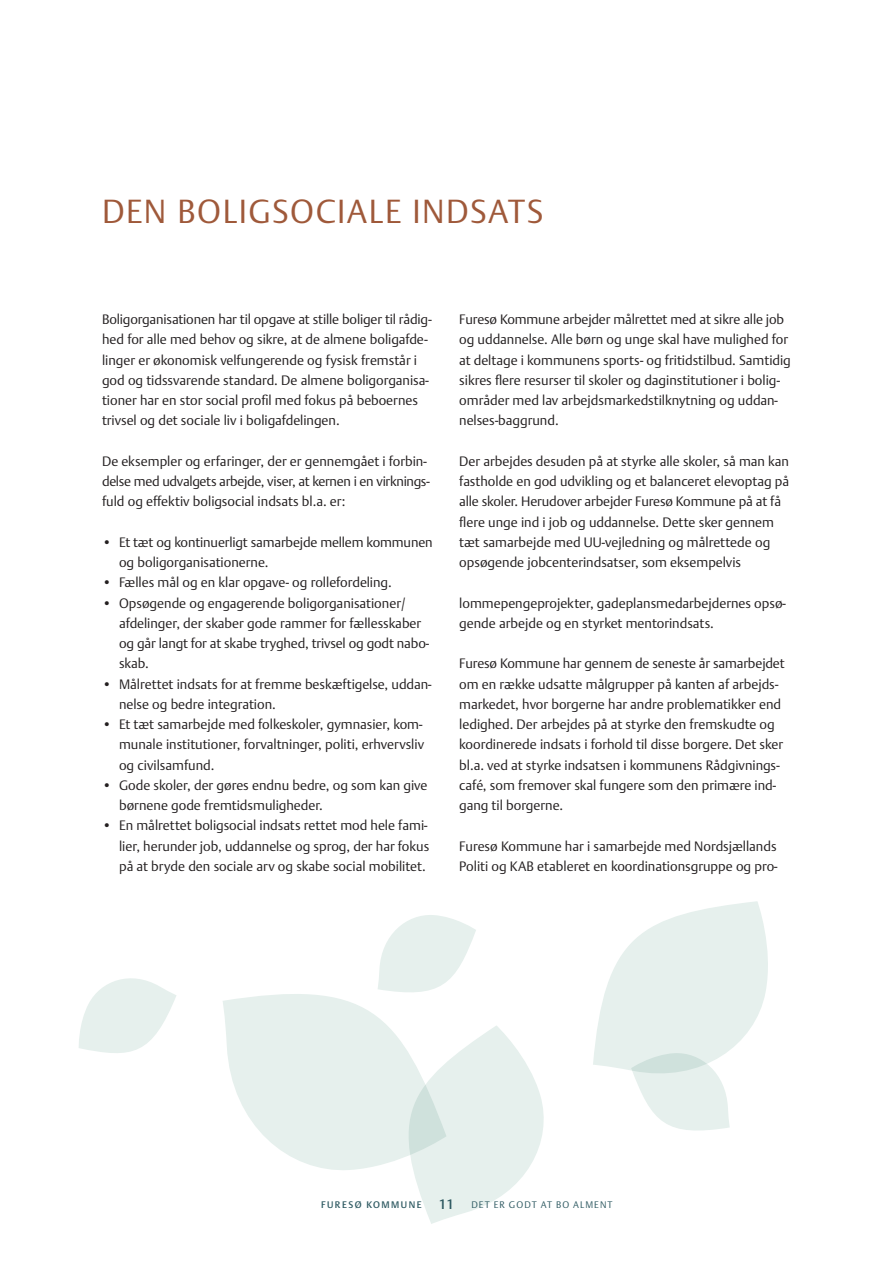
<style>
.page{position:relative;width:893px;height:1263px;background:#fff}
.page>*{position:absolute;margin:0;border:0;box-sizing:border-box;transform-origin:0 0}
.R{font:300 33px "DTL Argo TOT";letter-spacing:.045em;color:#9f593a}
.B{font:300 13.5px/20.2px "DTL Argo TOT";color:#231f20}
.B_indryk{font:300 13.5px/20.2px "DTL Argo TOT";color:#231f20}
.t1{font:500 13.5px "DTL Argo TOT";color:#305b63}
.t2{font:300 9.45px "DTL Argo TOT";letter-spacing:.115em;color:#305b63}
.t3{font:500 9.45px "DTL Argo TOT";letter-spacing:.155em;color:#305b63}
</style>
<div class="page">
<svg style="left:593px;top:901px;width:175px;height:230px"></svg>
<svg style="left:223px;top:915px;width:321px;height:309px"></svg>
<svg style="left:79px;top:978px;width:97px;height:75px"></svg>
<p class="R" style="left:102px;top:191px;width:443px">DEN BOLIGSOCIALE INDSATS</p>
<p class="B" style="left:102px;top:309px;width:331px">Boligorganisationen har til opgave at stille boliger til rådig&shy;hed for alle med behov og sikre, at de almene boligafde&shy;linger er økonomisk velfungerende og fysisk fremstår i god og tidssvarende standard. De almene boligorganisa&shy;tioner har en stor social profil med fokus på beboernes trivsel og det sociale liv i boligafdelingen.</p>
<p class="B" style="left:102px;top:451px;width:329px">De eksempler og erfaringer, der er gennemgået i forbin&shy;delse med udvalgets arbejde, viser, at kernen i en virknings&shy;fuld og effektiv boligsocial indsats bl.a. er:</p>
<p class="B_indryk" style="left:119px;top:532px;width:315px;text-indent:-17px">• Et tæt og kontinuerligt samarbejde mellem kommunen og boligorganisationerne.</p>
<p class="B_indryk" style="left:102px;top:572px;width:291px">• Fælles mål og en klar opgave- og rollefordeling.</p>
<p class="B_indryk" style="left:119px;top:593px;width:312px;text-indent:-17px">• Opsøgende og engagerende boligorganisationer/ afdelinger, der skaber gode rammer for fællesskaber og går langt for at skabe tryghed, trivsel og godt nabo&shy;skab.</p>
<p class="B_indryk" style="left:119px;top:674px;width:314px;text-indent:-17px">• Målrettet indsats for at fremme beskæftigelse, uddan&shy;nelse og bedre integration.</p>
<p class="B_indryk" style="left:119px;top:714px;width:307px;text-indent:-17px">• Et tæt samarbejde med folkeskoler, gymnasier, kom&shy;munale institutioner, forvaltninger, politi, erhvervsliv og civilsamfund.</p>
<p class="B_indryk" style="left:119px;top:775px;width:310px;text-indent:-17px">• Gode skoler, der gøres endnu bedre, og som kan give børnene gode fremtidsmuligheder.</p>
<p class="B_indryk" style="left:119px;top:815px;width:312px;text-indent:-17px">• En målrettet boligsocial indsats rettet mod hele fami&shy;lier, herunder job, uddannelse og sprog, der har fokus på at bryde den sociale arv og skabe social mobilitet.</p>
<p class="B" style="left:459px;top:309px;width:333px">Furesø Kommune arbejder målrettet med at sikre alle job og uddannelse. Alle børn og unge skal have mulighed for at deltage i kommunens sports- og fritidstilbud. Samtidig sikres flere resurser til skoler og daginstitutioner i bolig&shy;områder med lav arbejdsmarkedstilknytning og uddan&shy;nelses-baggrund.</p>
<p class="B" style="left:459px;top:451px;width:331px">Der arbejdes desuden på at styrke alle skoler, så man kan fastholde en god udvikling og et balanceret elevoptag på alle skoler. Herudover arbejder Furesø Kommune på at få flere unge ind i job og uddannelse. Dette sker gennem tæt samarbejde med UU-vejledning og målrettede og opsøgende jobcenterindsatser, som eksempelvis</p>
<p class="B" style="left:459px;top:593px;width:328px">lommepengeprojekter, gadeplansmedarbejdernes opsø&shy;gende arbejde og en styrket mentorindsats.</p>
<p class="B" style="left:459px;top:653px;width:327px">Furesø Kommune har gennem de seneste år samarbejdet om en række udsatte målgrupper på kanten af arbejds&shy;markedet, hvor borgerne har andre problematikker end ledighed. Der arbejdes på at styrke den fremskudte og koordinerede indsats i forhold til disse borgere. Det sker bl.a. ved at styrke indsatsen i kommunens Rådgivnings&shy;café, som fremover skal fungere som den primære ind&shy;gang til borgerne.</p>
<p class="B" style="left:459px;top:836px;width:320px">Furesø Kommune har i samarbejde med Nordsjællands<br>Politi og KAB etableret en koordinationsgruppe og pro-</p>
<p class="t3" style="left:321px;top:1199px;width:102px">FURESØ KOMMUNE</p>
<p class="t1" style="left:439px;top:1196px;width:17px">11</p>
<p class="t2" style="left:471px;top:1199px;width:143px">DET ER GODT AT BO ALMENT</p>
</div>
